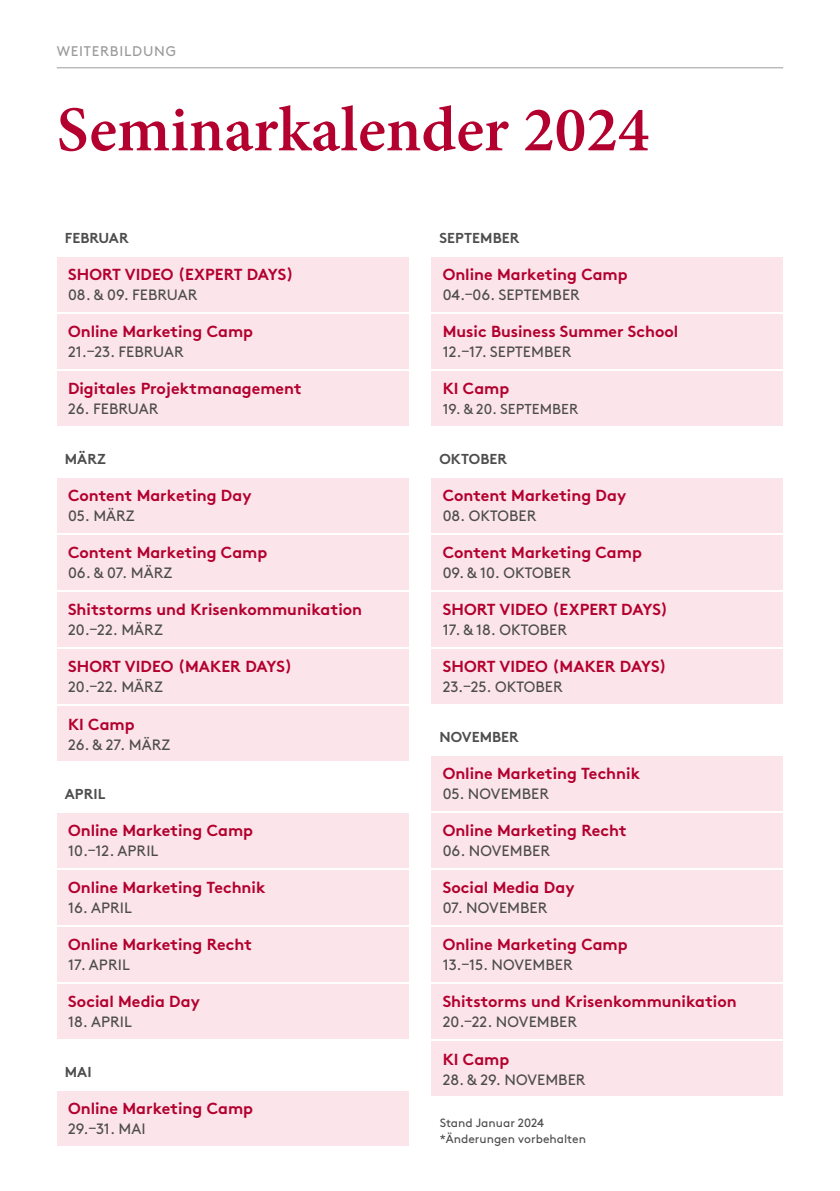
<style>
.page{position:relative;width:840px;height:1191px;background:#fff}
.page>*{position:absolute;margin:0;border:0;box-sizing:border-box;transform-origin:0 0}
.t1{font:600 64px "Minion Pro";color:#b3002f}
.t2{font:700 16px "Brown";color:#b3002f}
.t3{font:15px "Brown";letter-spacing:.005em;color:#4d4d4d}
.t4{font:700 14.4px "Brown";letter-spacing:.005em;color:#4d4d4d}
.t5{font:14.4px "Brown";letter-spacing:.005em;color:#4d4d4d}
.t6{font:14px "Brown";letter-spacing:.055em;color:#9b9b9b}
.t7{font:12px/16px "Brown";color:#4d4d4d}
</style>
<div class="page">
<hr style="left:57px;top:67px;width:725px;height:1px;background:#9b9b9b">
<div style="left:57px;top:258px;width:351px;height:54px;background:#fce5ea"></div>
<div style="left:57px;top:315px;width:351px;height:54px;background:#fce5ea"></div>
<div style="left:57px;top:372px;width:351px;height:54px;background:#fce5ea"></div>
<div style="left:431px;top:258px;width:351px;height:54px;background:#fce5ea"></div>
<div style="left:431px;top:315px;width:351px;height:54px;background:#fce5ea"></div>
<div style="left:431px;top:372px;width:351px;height:54px;background:#fce5ea"></div>
<div style="left:431px;top:478px;width:351px;height:54px;background:#fce5ea"></div>
<div style="left:431px;top:535px;width:351px;height:54px;background:#fce5ea"></div>
<div style="left:431px;top:592px;width:351px;height:54px;background:#fce5ea"></div>
<div style="left:431px;top:649px;width:351px;height:55px;background:#fce5ea"></div>
<div style="left:431px;top:756px;width:351px;height:54px;background:#fce5ea"></div>
<div style="left:431px;top:813px;width:351px;height:54px;background:#fce5ea"></div>
<div style="left:431px;top:870px;width:351px;height:54px;background:#fce5ea"></div>
<div style="left:431px;top:927px;width:351px;height:54px;background:#fce5ea"></div>
<div style="left:431px;top:984px;width:351px;height:54px;background:#fce5ea"></div>
<div style="left:431px;top:1041px;width:351px;height:54px;background:#fce5ea"></div>
<div style="left:57px;top:813px;width:351px;height:54px;background:#fce5ea"></div>
<div style="left:57px;top:870px;width:351px;height:54px;background:#fce5ea"></div>
<div style="left:57px;top:927px;width:351px;height:54px;background:#fce5ea"></div>
<div style="left:57px;top:984px;width:351px;height:54px;background:#fce5ea"></div>
<div style="left:57px;top:1091px;width:351px;height:54px;background:#fce5ea"></div>
<div style="left:57px;top:478px;width:351px;height:54px;background:#fce5ea"></div>
<div style="left:57px;top:535px;width:351px;height:54px;background:#fce5ea"></div>
<div style="left:57px;top:592px;width:351px;height:54px;background:#fce5ea"></div>
<div style="left:57px;top:649px;width:351px;height:55px;background:#fce5ea"></div>
<div style="left:57px;top:707px;width:351px;height:54px;background:#fce5ea"></div>
<p class="t6" style="left:57px;top:40px;width:121px">WEITERBILDUNG</p>
<h1 class="t1" style="left:57px;top:86px;width:594px">Seminarkalender 2024</h1>
<p class="t4" style="left:65px;top:227px;width:65px">FEBRUAR</p>
<p class="t2" style="left:68px;top:262px;width:227px">SHORT VIDEO (EXPERT DAYS)</p>
<p class="t3" style="left:68px;top:284px;width:131px">08. &amp; 09. FEBRUAR</p>
<p class="t2" style="left:68px;top:319px;width:186px">Online Marketing Camp</p>
<p class="t3" style="left:68px;top:341px;width:117px">21.–23. FEBRUAR</p>
<p class="t2" style="left:68px;top:376px;width:235px">Digitales Projektmanagement</p>
<p class="t3" style="left:68px;top:398px;width:92px">26. FEBRUAR</p>
<p class="t4" style="left:65px;top:448px;width:43px">MÄRZ</p>
<p class="t2" style="left:68px;top:483px;width:185px">Content Marketing Day</p>
<p class="t3" style="left:68px;top:504px;width:68px">05. MÄRZ</p>
<p class="t2" style="left:68px;top:540px;width:200px">Content Marketing Camp</p>
<p class="t3" style="left:68px;top:561px;width:106px">06. &amp; 07. MÄRZ</p>
<p class="t2" style="left:68px;top:597px;width:295px">Shitstorms und Krisenkommunikation</p>
<p class="t3" style="left:68px;top:619px;width:96px">20.–22. MÄRZ</p>
<p class="t2" style="left:68px;top:654px;width:225px">SHORT VIDEO (MAKER DAYS)</p>
<p class="t3" style="left:68px;top:676px;width:96px">20.–22. MÄRZ</p>
<p class="t2" style="left:68px;top:711px;width:68px">KI Camp</p>
<p class="t3" style="left:68px;top:733px;width:103px">26. &amp; 27. MÄRZ</p>
<p class="t4" style="left:65px;top:782px;width:42px">APRIL</p>
<p class="t2" style="left:68px;top:817px;width:186px">Online Marketing Camp</p>
<p class="t3" style="left:68px;top:839px;width:92px">10.–12. APRIL</p>
<p class="t2" style="left:68px;top:874px;width:199px">Online Marketing Technik</p>
<p class="t3" style="left:68px;top:896px;width:65px">16. APRIL</p>
<p class="t2" style="left:68px;top:932px;width:185px">Online Marketing Recht</p>
<p class="t3" style="left:68px;top:953px;width:63px">17. APRIL</p>
<p class="t2" style="left:68px;top:989px;width:133px">Social Media Day</p>
<p class="t3" style="left:68px;top:1010px;width:65px">18. APRIL</p>
<p class="t4" style="left:65px;top:1060px;width:28px">MAI</p>
<p class="t2" style="left:68px;top:1095px;width:186px">Online Marketing Camp</p>
<p class="t3" style="left:68px;top:1117px;width:79px">29.–31. MAI</p>
<p class="t4" style="left:439px;top:227px;width:81px">SEPTEMBER</p>
<p class="t2" style="left:442px;top:262px;width:186px">Online Marketing Camp</p>
<p class="t3" style="left:442px;top:284px;width:138px">04.–06. SEPTEMBER</p>
<p class="t2" style="left:442px;top:319px;width:237px">Music Business Summer School</p>
<p class="t3" style="left:442px;top:341px;width:130px">12.–17. SEPTEMBER</p>
<p class="t2" style="left:442px;top:376px;width:68px">KI Camp</p>
<p class="t5" style="left:442px;top:398px;width:137px">19. &amp; 20. SEPTEMBER</p>
<p class="t4" style="left:439px;top:448px;width:69px">OKTOBER</p>
<p class="t2" style="left:442px;top:483px;width:185px">Content Marketing Day</p>
<p class="t3" style="left:442px;top:504px;width:95px">08. OKTOBER</p>
<p class="t2" style="left:442px;top:540px;width:200px">Content Marketing Camp</p>
<p class="t3" style="left:442px;top:561px;width:130px">09. &amp; 10. OKTOBER</p>
<p class="t2" style="left:442px;top:597px;width:227px">SHORT VIDEO (EXPERT DAYS)</p>
<p class="t3" style="left:442px;top:619px;width:126px">17. &amp; 18. OKTOBER</p>
<p class="t2" style="left:442px;top:654px;width:225px">SHORT VIDEO (MAKER DAYS)</p>
<p class="t3" style="left:442px;top:676px;width:121px">23.–25. OKTOBER</p>
<p class="t4" style="left:439px;top:725px;width:81px">NOVEMBER</p>
<p class="t2" style="left:442px;top:760px;width:199px">Online Marketing Technik</p>
<p class="t3" style="left:442px;top:782px;width:108px">05. NOVEMBER</p>
<p class="t2" style="left:442px;top:817px;width:185px">Online Marketing Recht</p>
<p class="t3" style="left:442px;top:839px;width:109px">06. NOVEMBER</p>
<p class="t2" style="left:442px;top:874px;width:133px">Social Media Day</p>
<p class="t3" style="left:442px;top:896px;width:106px">07. NOVEMBER</p>
<p class="t2" style="left:442px;top:932px;width:186px">Online Marketing Camp</p>
<p class="t3" style="left:442px;top:953px;width:131px">13.–15. NOVEMBER</p>
<p class="t2" style="left:442px;top:989px;width:295px">Shitstorms und Krisenkommunikation</p>
<p class="t3" style="left:442px;top:1010px;width:136px">20.–22. NOVEMBER</p>
<p class="t2" style="left:442px;top:1046px;width:68px">KI Camp</p>
<p class="t3" style="left:442px;top:1067px;width:144px">28. &amp; 29. NOVEMBER</p>
<p class="t7" style="left:439px;top:1114px;width:148px">Stand Januar 2024 *Änderungen vorbehalten</p>
</div>
